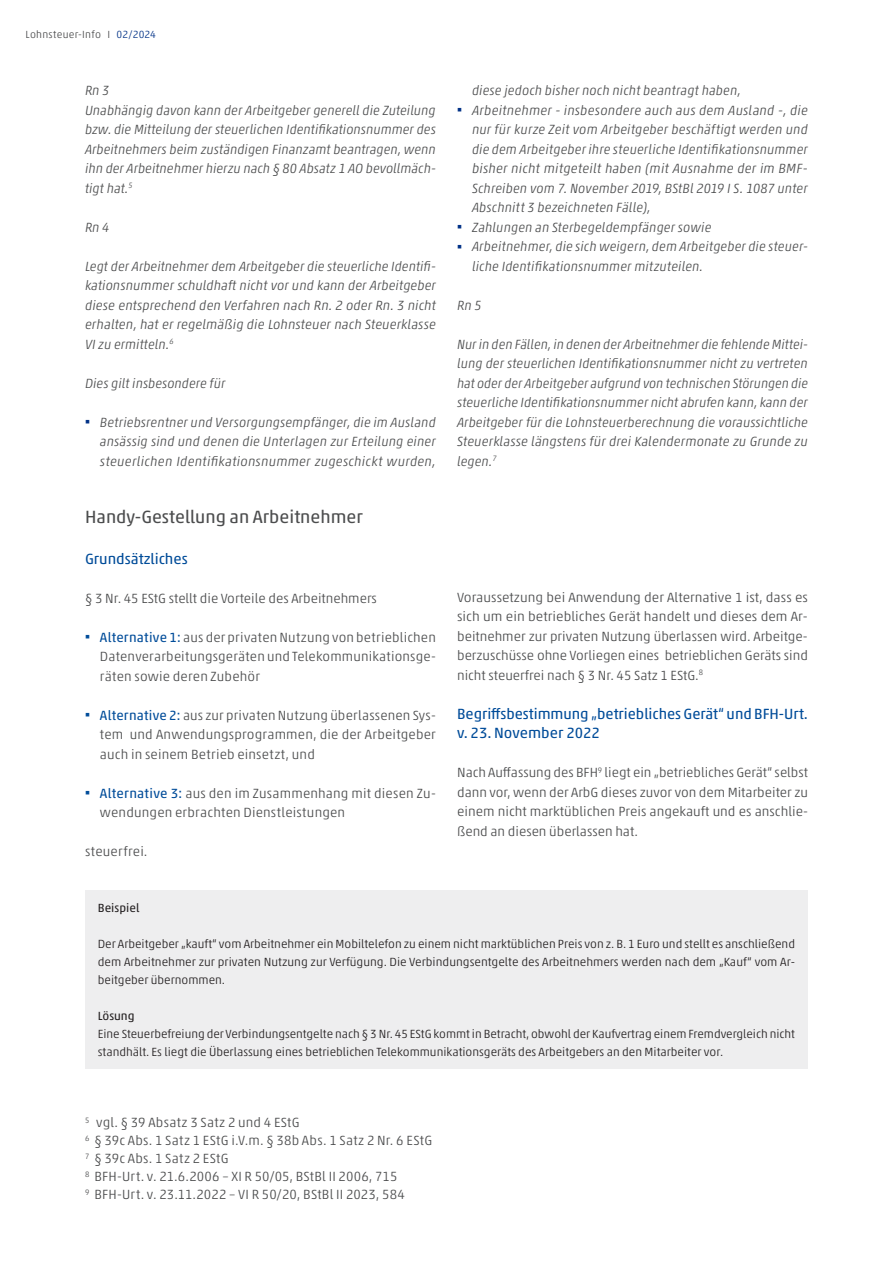
<style>
.page{position:relative;width:893px;height:1263px;background:#fff}
.page>*{position:absolute;margin:0;border:0;box-sizing:border-box;transform-origin:0 0}
.t1{font:18px "Akko Std";color:#4b4c4d}
.t2{font:15px/19.5px "Akko Std";color:#004c99}
.t3{font:italic 300 13.5px/19.5px "Akko Std";letter-spacing:.005em;color:#4b4c4d;text-align:justify}
.t4{font:300 13.5px/19.5px "Akko Std";letter-spacing:.01em;color:#4b4c4d;text-align:justify}
.t5{font:300 12px/18px "Akko Std";color:#231f20;text-align:justify}
.t6{font:12px "Akko Std";color:#231f20}
.t7{font:300 10.5px "Akko Std";letter-spacing:.025em;color:#4b4c4d}
.s1{color:#003186}
.s2{font-weight:400;color:#004c99}
</style>
<div class="page">
<div style="left:85px;top:890px;width:723px;height:178px;background:#eeeeef"></div>
<p class="t7" style="left:26px;top:28px;width:132px">Lohnsteuer-Info I <span class="s1">02/2024</span></p>
<p class="t3" style="left:85px;top:81px;width:352px;text-align:left">Rn 3<br>Unabhängig davon kann der Arbeitgeber generell die Zuteilung bzw. die Mitteilung der steuerlichen Identifikationsnummer des Arbeitnehmers beim zuständigen Finanzamt beantragen, wenn ihn der Arbeitnehmer hierzu nach § 80 Absatz 1 AO bevollmäch&shy;tigt hat.<sup>5</sup></p>
<p class="t3" style="left:85px;top:217px;width:26px">Rn 4</p>
<p class="t3" style="left:85px;top:256px;width:352px">Legt der Arbeitnehmer dem Arbeitgeber die steuerliche Identifi&shy;kationsnummer schuldhaft nicht vor und kann der Arbeitgeber diese entsprechend den Verfahren nach Rn. 2 oder Rn. 3 nicht erhalten, hat er regelmäßig die Lohnsteuer nach Steuerklasse VI zu ermitteln.<sup>6</sup></p>
<p class="t3" style="left:85px;top:373px;width:142px">Dies gilt insbesondere für</p>
<p class="t3" style="left:100px;top:412px;width:337px">Betriebsrentner und Versorgungsempfänger, die im Ausland ansässig sind und denen die Unterlagen zur Erteilung einer steuerlichen Identifikationsnummer zugeschickt wurden,</p>
<h1 class="t1" style="left:85px;top:506px;width:279px">Handy-Gestellung an Arbeitnehmer</h1>
<p class="t2" style="left:85px;top:549px;width:104px">Grundsätzliches</p>
<p class="t4" style="left:85px;top:588px;width:293px">§ 3 Nr. 45 EStG stellt die Vorteile des Arbeitnehmers</p>
<p class="t4" style="left:100px;top:627px;width:337px"><span class="s2">Alternative 1:</span> aus der privaten Nutzung von betrieblichen Datenverarbeitungsgeräten und Telekommunikationsge&shy;räten sowie deren Zubehör</p>
<p class="t4" style="left:100px;top:705px;width:337px"><span class="s2">Alternative 2:</span> aus zur privaten Nutzung überlassenen Sys&shy;tem und Anwendungsprogrammen, die der Arbeitgeber auch in seinem Betrieb einsetzt, und</p>
<p class="t4" style="left:100px;top:783px;width:337px"><span class="s2">Alternative 3:</span> aus den im Zusammenhang mit diesen Zu&shy;wendungen erbrachten Dienstleistungen</p>
<p class="t4" style="left:85px;top:842px;width:64px">steuerfrei.</p>
<p class="t3" style="left:472px;top:81px;width:337px;text-align:left">diese jedoch bisher noch nicht beantragt haben, Arbeitnehmer - insbesondere auch aus dem Ausland -, die nur für kurze Zeit vom Arbeitgeber beschäftigt werden und die dem Arbeitgeber ihre steuerliche Identifikationsnummer bisher nicht mitgeteilt haben (mit Ausnahme der im BMF-Schreiben vom 7. November 2019, BStBl 2019 I S. 1087 unter Abschnitt 3 bezeichneten Fälle),<br>Zahlungen an Sterbegeldempfänger sowie<br>Arbeitnehmer, die sich weigern, dem Arbeitgeber die steuer&shy;liche Identifikationsnummer mitzuteilen.</p>
<p class="t3" style="left:457px;top:295px;width:26px">Rn 5</p>
<p class="t3" style="left:457px;top:334px;width:353px">Nur in den Fällen, in denen der Arbeitnehmer die fehlende Mittei&shy;lung der steuerlichen Identifikationsnummer nicht zu vertreten hat oder der Arbeitgeber aufgrund von technischen Störungen die steuerliche Identifikationsnummer nicht abrufen kann, kann der Arbeitgeber für die Lohnsteuerberechnung die voraussichtliche Steuerklasse längstens für drei Kalendermonate zu Grunde zu legen.<sup>7</sup></p>
<p class="t4" style="left:457px;top:587px;width:352px">Voraussetzung bei Anwendung der Alternative 1 ist, dass es sich um ein betriebliches Gerät handelt und dieses dem Ar&shy;beitnehmer zur privaten Nutzung überlassen wird. Arbeitge&shy;berzuschüsse ohne Vorliegen eines betrieblichen Geräts sind nicht steuerfrei nach § 3 Nr. 45 Satz 1 EStG.<sup>8</sup></p>
<p class="t2" style="left:457px;top:703px;width:352px">Begriffsbestimmung „betriebliches Gerät“ und BFH-Urt. v. 23. November 2022</p>
<p class="t4" style="left:457px;top:763px;width:352px">Nach Auffassung des BFH<sup>9</sup> liegt ein „betriebliches Gerät“ selbst dann vor, wenn der ArbG dieses zuvor von dem Mitarbeiter zu einem nicht marktüblichen Preis angekauft und es anschlie&shy;ßend an diesen überlassen hat.</p>
<p class="t6" style="left:98px;top:900px;width:43px">Beispiel</p>
<p class="t5" style="left:98px;top:934px;width:699px">Der Arbeitgeber „kauft“ vom Arbeitnehmer ein Mobiltelefon zu einem nicht marktüblichen Preis von z. B. 1 Euro und stellt es anschließend dem Arbeitnehmer zur privaten Nutzung zur Verfügung. Die Verbindungsentgelte des Arbeitnehmers werden nach dem „Kauf“ vom Ar&shy;beitgeber übernommen.</p>
<p class="t6" style="left:98px;top:1008px;width:38px">Lösung</p>
<p class="t5" style="left:98px;top:1024px;width:699px">Eine Steuerbefreiung der Verbindungsentgelte nach § 3 Nr. 45 EStG kommt in Betracht, obwohl der Kaufvertrag einem Fremdvergleich nicht standhält. Es liegt die Überlassung eines betrieblichen Telekommunikationsgeräts des Arbeitgebers an den Mitarbeiter vor.</p>
<p class="t4" style="left:85px;top:1113px;width:349px;line-height:18px;text-align:left"><sup>5</sup> vgl. § 39 Absatz 3 Satz 2 und 4 EStG<br><sup>6</sup> § 39c Abs. 1 Satz 1 EStG i.V.m. § 38b Abs. 1 Satz 2 Nr. 6 EStG <sup>7</sup> § 39c Abs. 1 Satz 2 EStG<br><sup>8</sup> BFH-Urt. v. 21.6.2006 – XI R 50/05, BStBl II 2006, 715<br><sup>9</sup> BFH-Urt. v. 23.11.2022 – VI R 50/20, BStBl II 2023, 584</p>
</div>
